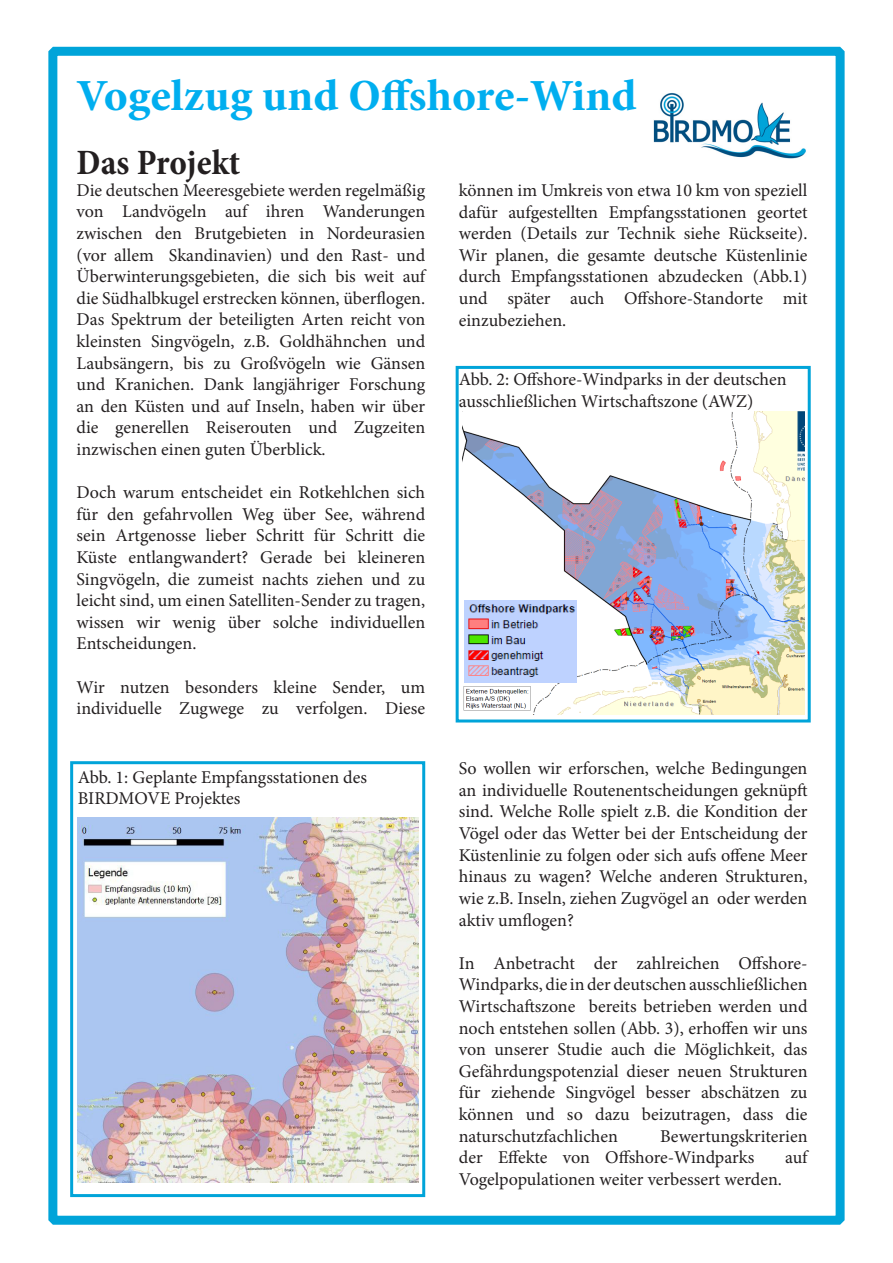
<style>
.page{position:relative;width:893px;height:1263px;background:#fff}
.page>*{position:absolute;margin:0;border:0;box-sizing:border-box;transform-origin:0 0}
.t1{font:700 condensed 45px "Minion Pro";color:#00aeef;scale:1.1 1}
.t2{font:700 condensed 36px "Minion Pro";letter-spacing:-.005em;color:#231f20}
.t3{font:18px/21.6px "Minion Pro";color:#231f20;text-align:justify}
</style>
<div class="page">
<div style="left:48px;top:47px;width:797px;height:1178px;border:9px solid #00a4d9"></div>
<div style="left:70px;top:761px;width:355px;height:436px;border:3px solid #00a4d9"></div>
<img style="left:77px;top:817px;width:341px;height:366px">
<img style="left:462px;top:412px;width:343px;height:303px">
<div style="left:456px;top:366px;width:355px;height:356px;border:3px solid #00a4d9"></div>
<img style="left:464px;top:600px;width:113px;height:83px">
<img style="left:653px;top:93px;width:153px;height:66px">
<p class="t1" style="left:77px;top:65px;width:511px">Vogelzug und Offshore-Wind</p>
<p class="t2" style="left:77px;top:138px;width:165px">Das Projekt</p>
<p class="t3" style="left:77px;top:179px;width:350px">Die deutschen Meeresgebiete werden regelmäßig von Landvögeln auf ihren Wanderungen zwischen den Brutgebieten in Nordeurasien (vor allem Skandinavien) und den Rast- und Überwinterungsgebieten, die sich bis weit auf die Südhalbkugel erstrecken können, überflogen.<br>Das Spektrum der beteiligten Arten reicht von kleinsten Singvögeln, z.B. Goldhähnchen und Laubsängern, bis zu Großvögeln wie Gänsen und Kranichen. Dank langjähriger Forschung an den Küsten und auf Inseln, haben wir über die generellen Reiserouten und Zugzeiten inzwischen einen guten Überblick.</p>
<p class="t3" style="left:77px;top:482px;width:350px">Doch warum entscheidet ein Rotkehlchen sich für den gefahrvollen Weg über See, während sein Artgenosse lieber Schritt für Schritt die Küste entlangwandert? Gerade bei kleineren Singvögeln, die zumeist nachts ziehen und zu leicht sind, um einen Satelliten-Sender zu tragen, wissen wir wenig über solche individuellen Entscheidungen.</p>
<p class="t3" style="left:77px;top:676px;width:350px">Wir nutzen besonders kleine Sender, um individuelle Zugwege zu verfolgen. Diese</p>
<p class="t3" style="left:78px;top:766px;width:291px">Abb. 1: Geplante Empfangsstationen des<br>BIRDMOVE Projektes</p>
<p class="t3" style="left:459px;top:179px;width:350px">können im Umkreis von etwa 10 km von speziell dafür aufgestellten Empfangsstationen geortet werden (Details zur Technik siehe Rückseite).<br>Wir planen, die gesamte deutsche Küstenlinie durch Empfangsstationen abzudecken (Abb.1) und später auch Offshore-Standorte mit einzubeziehen.</p>
<p class="t3" style="left:459px;top:369px;width:329px">Abb. 2: Offshore-Windparks in der deutschen ausschließlichen Wirtschaftszone (AWZ)</p>
<p class="t3" style="left:459px;top:758px;width:350px">So wollen wir erforschen, welche Bedingungen an individuelle Routenentscheidungen geknüpft sind. Welche Rolle spielt z.B. die Kondition der Vögel oder das Wetter bei der Entscheidung der Küstenlinie zu folgen oder sich aufs offene Meer hinaus zu wagen? Welche anderen Strukturen, wie z.B. Inseln, ziehen Zugvögel an oder werden aktiv umflogen?</p>
<p class="t3" style="left:459px;top:952px;width:350px">In Anbetracht der zahlreichen Offshore-Windparks, die in der deutschen ausschließlichen Wirtschaftszone bereits betrieben werden und noch entstehen sollen (Abb. 3), erhoffen wir uns von unserer Studie auch die Möglichkeit, das Gefährdungspotenzial dieser neuen Strukturen für ziehende Singvögel besser abschätzen zu können und so dazu beizutragen, dass die naturschutzfachlichen</p>
<p class="t3" style="left:459px;top:1125px;width:350px;text-indent:201px">Bewertungskriterien der Effekte von Offshore-Windparks</p>
<p class="t3" style="left:785px;top:1147px;width:24px">auf</p>
<p class="t3" style="left:459px;top:1168px;width:325px">Vogelpopulationen weiter verbessert werden.</p>
</div>
